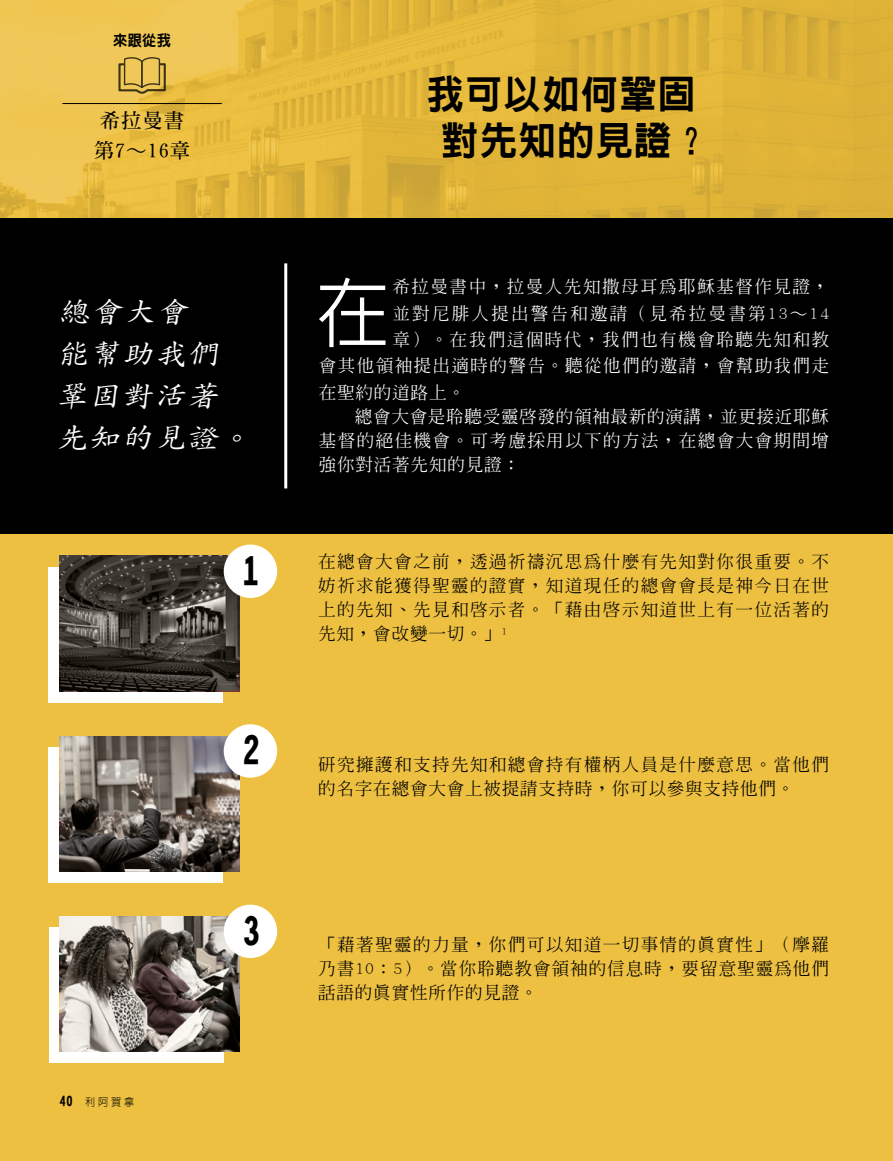
<style>
.page{position:relative;width:893px;height:1161px;background:#fff}
.page>*{position:absolute;margin:0;border:0;box-sizing:border-box;transform-origin:0 0}
.ARTCL_para_first_p1_first{font:500 76.35px "AR Hei B5";color:#fff;scale:.96 1}
.ARTCL_title_CFM_Zoram_CUSTOM{font:800 39px/46.2px "AR Hei B5";letter-spacing:.04em;color:#000;text-align:center;scale:.95 1}
.marker1_decimal-1_-_Large_Numbers_GREP{font:800 36.75px "AR Hei B5";color:#000;scale:.95 1}
.marker1_decimal-1_-_Large_Numbers_1_GREP{font:800 36.75px "AR Hei B5";color:#000;scale:.95 1}
.ARTCL_kicker_p1_kicker{font:500 28.5px/42px "AR Kai B5";color:#fff;scale:1.11 1}
.ARTCL_subtitle_CUSTOM_CFM_McKayNeue{font:700 20.1px/29.4px "AR Ming B5";letter-spacing:.04em;color:#000}
.LISTnmbr-1_para_first_p2_decimal-1_first{font:500 17.25px/24px "AR Ming B5";letter-spacing:.075em;color:#000;text-align:justify}
.ARTCL_para_first_p1_first-2{font:500 17.25px "AR Ming B5";letter-spacing:.08em;color:#fff}
.LISTnmbr-1_para_next_p2_decimal-1_next{font:500 17.25px/24px "AR Ming B5";letter-spacing:.05em;color:#000;text-align:justify}
.ARTCL_para_p1___p2___nomarker_lists{font:500 17.25px/24px "AR Ming B5";letter-spacing:.075em;color:#fff;text-align:justify}
.LISTnmbr-1_para_next_p2_decimal-1_next-2{font:500 17.25px/24px "AR Ming B5";letter-spacing:.075em;color:#000}
.ARTCL_para_first_p1_first-3{font:500 17.25px "AR Ming B5";letter-spacing:.12em;color:#fff}
.ARTCL_para_first_p1_first-4{font:500 17.25px "AR Ming B5";letter-spacing:.04em;color:#fff}
.ARTCL_seriesTitle_Z_CUSTOM{font:800 15px "AR Hei B5";color:#000;scale:.95 1}
.t1{font:300 10.65px "AR Hei B5";color:#000;scale:.95 1}
.s1{font-weight:800;font-size:13.05px}
</style>
<div class="page">
<div style="left:0;top:533px;width:893px;height:628px;background:#edc041"></div>
<div style="left:48px;top:567px;width:175px;height:135px;background:#fff"></div>
<div style="left:48px;top:747px;width:175px;height:135px;background:#fff"></div>
<div style="left:49px;top:927px;width:175px;height:135px;background:#fff"></div>
<svg style="left:0;top:0;width:893px;height:218px;background:#e3b73d"></svg>
<div style="left:224px;top:544px;width:53px;height:54px;background:#fff;border-radius:50%"></div>
<div style="left:224px;top:724px;width:53px;height:54px;background:#fff;border-radius:50%"></div>
<div style="left:224px;top:904px;width:53px;height:54px;background:#fff;border-radius:50%"></div>
<svg style="left:60px;top:736px;width:180px;height:135px;background:#6e6761"></svg>
<svg style="left:60px;top:916px;width:179px;height:135px;background:#88817b"></svg>
<svg style="left:60px;top:556px;width:179px;height:135px;background:#444039"></svg>
<div style="left:0;top:218px;width:893px;height:315px;background:#000"></div>
<hr style="left:284px;top:263px;width:3px;height:225px;background:#fff">
<hr style="left:62px;top:103px;width:160px;height:1px;background:#000">
<svg style="left:117px;top:57px;width:50px;height:38px;background:#c4a346"></svg>
<p class="ARTCL_seriesTitle_Z_CUSTOM" style="left:113px;top:33px;width:62px">來跟從我</p>
<p class="ARTCL_subtitle_CUSTOM_CFM_McKayNeue" style="left:94px;top:106px;width:98px">希拉曼書第7～16章</p>
<p class="ARTCL_kicker_p1_kicker" style="left:56px;top:291px;width:181px">總會大會<br>能幫助我們鞏固對活著先知的見證。</p>
<p class="marker1_decimal-1_-_Large_Numbers_1_GREP" style="left:243px;top:553px;width:20px">1</p>
<p class="marker1_decimal-1_-_Large_Numbers_GREP" style="left:243px;top:731px;width:20px">2</p>
<p class="t1" style="left:60px;top:1096px;width:80px"><span class="s1">40</span> 利阿賀拿</p>
<p class="marker1_decimal-1_-_Large_Numbers_GREP" style="left:243px;top:913px;width:20px">3</p>
<p class="ARTCL_title_CFM_Zoram_CUSTOM" style="left:427px;top:71px;width:299px">我可以如何鞏固對先知的見證？</p>
<p class="ARTCL_para_first_p1_first" style="left:316px;top:275px;width:78px">在</p>
<p class="ARTCL_para_first_p1_first-2" style="left:392px;top:278px;width:438px">希拉曼書中，拉曼人先知撒母耳為耶穌基督作見證，</p>
<p class="ARTCL_para_first_p1_first-3" style="left:392px;top:305px;width:438px">並對尼腓人提出警告和邀請（見希拉曼書第13～14</p>
<p class="ARTCL_para_first_p1_first-2" style="left:392px;top:331px;width:438px">章）。在我們這個時代，我們也有機會聆聽先知和教</p>
<p class="ARTCL_para_first_p1_first-2" style="left:319px;top:357px;width:512px">會其他領袖提出適時的警告。聽從他們的邀請，會幫助我們走</p>
<p class="ARTCL_para_first_p1_first-4" style="left:319px;top:384px;width:148px">在聖約的道路上。</p>
<p class="ARTCL_para_p1___p2___nomarker_lists" style="left:319px;top:404px;width:512px;text-indent:36px">總會大會是聆聽受靈啟發的領袖最新的演講，並更接近耶穌基督的絕佳機會。可考慮採用以下的方法，在總會大會期間增強你對活著先知的見證：</p>
<p class="LISTnmbr-1_para_first_p2_decimal-1_first" style="left:318px;top:550px;width:512px">在總會大會之前，透過祈禱沉思為什麼有先知對你很重要。不妨祈求能獲得聖靈的證實，知道現任的總會會長是神今日在世上的先知、先見和啟示者。「藉由啟示知道世上有一位活著的先知，會改變一切。」<sup>1</sup></p>
<p class="LISTnmbr-1_para_next_p2_decimal-1_next-2" style="left:318px;top:752px;width:512px">研究擁護和支持先知和總會持有權柄人員是什麼意思。當他們的名字在總會大會上被提請支持時，你可以參與支持他們。</p>
<p class="LISTnmbr-1_para_next_p2_decimal-1_next" style="left:318px;top:932px;width:512px">「藉著聖靈的力量，你們可以知道一切事情的真實性」（摩羅乃書10：5）。當你聆聽教會領袖的信息時，要留意聖靈為他們話語的真實性所作的見證。</p>
</div>
